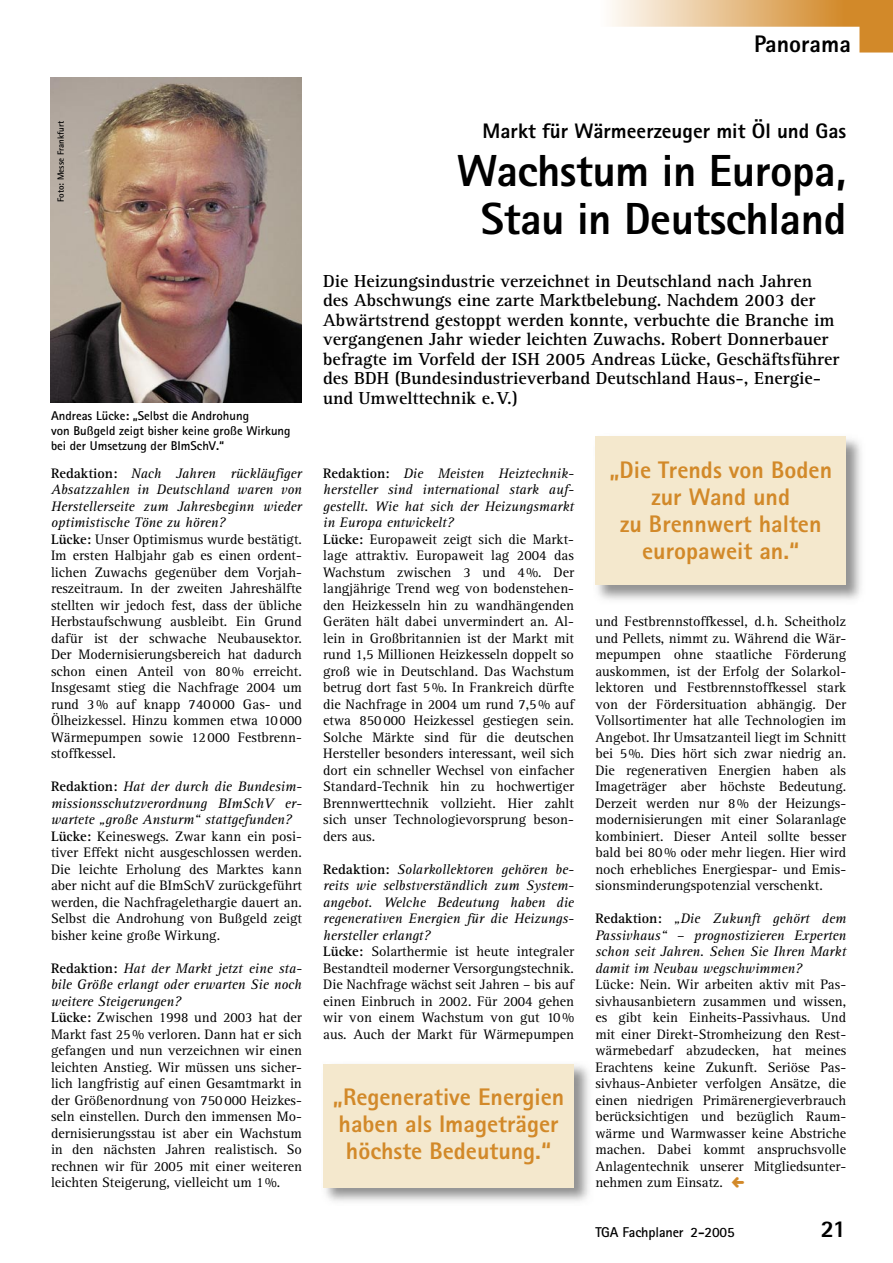
<style>
.page{position:relative;width:893px;height:1263px;background:#fff}
.page>*{position:absolute;margin:0;border:0;box-sizing:border-box;transform-origin:0 0}
.t1{font:800 45px/48px "Rotis Sans Serif";letter-spacing:-.01em;color:#000;text-align:center}
.t2{font:800 24px/27px "Rotis Sans Serif";color:#d28929;text-align:center}
.t3{font:800 24px "Rotis Sans Serif";color:#000}
.t4{font:800 21px "Rotis Sans Serif";color:#000}
.t5{font:700 18px/19.5px "Rotis Serif";color:#000}
.t6{font:14.25px/16.5px "Rotis Serif";color:#000}
.t7{font:italic 14.25px/16.5px "Rotis Serif";color:#000;text-align:justify}
.t8{font:700 14.25px "Rotis Sans Serif";letter-spacing:-.01em;color:#000}
.t9{font:700 12.75px/15px "Rotis Sans Serif";color:#000}
.t10{font:700 9px "Rotis Sans Serif";color:#000}
.s1{font-weight:700}
.s2{font-style:italic}
.s3{font-weight:700;font-style:normal}
</style>
<div class="page">
<svg style="left:611px;top:0;width:282px;height:53px"></svg>
<img style="left:50px;top:77px;width:252px;height:326px">
<img style="left:595px;top:436px;width:266px;height:164px">
<div style="left:595px;top:437px;width:251px;height:148px;background:#f4e8cd"></div>
<img style="left:323px;top:1065px;width:266px;height:137px">
<div style="left:323px;top:1064px;width:251px;height:123px;background:#f4e8cd"></div>
<h2 class="t3" style="left:754px;top:29px;width:98px">Panorama</h2>
<p class="t10" style="left:55px;top:202px;width:82px;rotate:-90deg">Foto: Messe Frankfurt</p>
<p class="t9" style="left:51px;top:408px;width:241px">Andreas Lücke: „Selbst die Androhung<br>von Bußgeld zeigt bisher keine große Wirkung bei der Umsetzung der BImSchV.“</p>
<p class="t6" style="left:51px;top:465px;width:252px"><span class="s1">Redaktion:</span> <span class="s2">Nach Jahren rückläufiger Absatzzahlen in Deutschland waren von Herstellerseite zum Jahresbeginn wieder optimistische Töne zu hören?<br></span><span class="s1">Lücke:</span> Unser Optimismus wurde bestätigt.<br>Im ersten Halbjahr gab es einen ordent&shy;lichen Zuwachs gegenüber dem Vorjah&shy;reszeitraum. In der zweiten Jahreshälfte stellten wir jedoch fest, dass der übliche Herbstaufschwung ausbleibt. Ein Grund dafür ist der schwache Neubausektor.<br>Der Modernisierungsbereich hat dadurch schon einen Anteil von 80 % erreicht.<br>Insgesamt stieg die Nachfrage 2004 um rund 3 % auf knapp 740 000 Gas- und Ölheizkessel. Hinzu kommen etwa 10 000<br>Wärmepumpen sowie 12 000 Festbrenn&shy;stoffkessel.</p>
<p class="t6" style="left:51px;top:779px;width:252px"><span class="s1">Redaktion:</span> <span class="s2">Hat der durch die Bundesim&shy;missionsschutzverordnung BImSchV er&shy;wartete „große Ansturm“ stattgefunden?<br></span><span class="s1">Lücke:</span> Keineswegs. Zwar kann ein posi&shy;tiver Effekt nicht ausgeschlossen werden.<br>Die leichte Erholung des Marktes kann aber nicht auf die BImSchV zurückgeführt werden, die Nachfragelethargie dauert an.<br>Selbst die Androhung von Bußgeld zeigt bisher keine große Wirkung.</p>
<p class="t6" style="left:51px;top:960px;width:252px"><span class="s1">Redaktion:</span> <span class="s2">Hat der Markt jetzt eine sta&shy;bile Größe erlangt oder erwarten Sie noch weitere Steigerungen?<br></span><span class="s1">Lücke:</span> Zwischen 1998 und 2003 hat der Markt fast 25 % verloren. Dann hat er sich gefangen und nun verzeichnen wir einen leichten Anstieg. Wir müssen uns sicher&shy;lich langfristig auf einen Gesamtmarkt in der Größenordnung von 750 000 Heizkes&shy;seln einstellen. Durch den immensen Mo&shy;dernisierungsstau ist aber ein Wachstum in den nächsten Jahren realistisch. So rechnen wir für 2005 mit einer weiteren leichten Steigerung, vielleicht um 1 %.</p>
<h3 class="t4" style="left:483px;top:117px;width:365px">Markt für Wärmeerzeuger mit Öl und Gas</h3>
<h1 class="t1" style="left:457px;top:146px;width:391px">Wachstum in Europa,<br>Stau in Deutschland</h1>
<p class="t5" style="left:323px;top:271px;width:518px">Die Heizungsindustrie verzeichnet in Deutschland nach Jahren des Abschwungs eine zarte Marktbelebung. Nachdem 2003 der Abwärtstrend gestoppt werden konnte, verbuchte die Branche im vergangenen Jahr wieder leichten Zuwachs. Robert Donnerbauer befragte im Vorfeld der ISH 2005 Andreas Lücke, Geschäftsführer des BDH (Bundesindustrieverband Deutschland Haus-, Energie&shy;und Umwelttechnik e. V.)</p>
<p class="t6" style="left:323px;top:465px;width:252px"><span class="s1">Redaktion:</span> <span class="s2">Die Meisten Heiztechnik&shy;hersteller sind international stark auf&shy;gestellt. Wie hat sich der Heizungsmarkt in Europa entwickelt?<br></span><span class="s1">Lücke:</span> Europaweit zeigt sich die Markt&shy;lage attraktiv. Europaweit lag 2004 das Wachstum zwischen 3 und 4 %. Der langjährige Trend weg von bodenstehen&shy;den Heizkesseln hin zu wandhängenden Geräten hält dabei unvermindert an. Al&shy;lein in Großbritannien ist der Markt mit rund 1,5 Millionen Heizkesseln doppelt so groß wie in Deutschland. Das Wachstum betrug dort fast 5 %. In Frankreich dürfte die Nachfrage in 2004 um rund 7,5 % auf etwa 850 000 Heizkessel gestiegen sein.<br>Solche Märkte sind für die deutschen Hersteller besonders interessant, weil sich dort ein schneller Wechsel von einfacher Standard-Technik hin zu hochwertiger Brennwerttechnik vollzieht. Hier zahlt sich unser Technologievorsprung beson&shy;ders aus.</p>
<p class="t6" style="left:323px;top:861px;width:252px"><span class="s1">Redaktion:</span> <span class="s2">Solarkollektoren gehören be&shy;reits wie selbstverständlich zum System&shy;angebot. Welche Bedeutung haben die regenerativen Energien für die Heizungs&shy;hersteller erlangt?<br></span><span class="s1">Lücke:</span> Solarthermie ist heute integraler Bestandteil moderner Versorgungstechnik.<br>Die Nachfrage wächst seit Jahren – bis auf einen Einbruch in 2002. Für 2004 gehen wir von einem Wachstum von gut 10 % aus. Auch der Markt für Wärmepumpen</p>
<h2 class="t2" style="left:333px;top:1083px;width:233px">„Regenerative Energien haben als Imageträger höchste Bedeutung.“</h2>
<h2 class="t2" style="left:609px;top:456px;width:224px">„Die Trends von Boden zur Wand und<br>zu Brennwert halten europaweit an.“</h2>
<p class="t6" style="left:595px;top:614px;width:252px;text-align:justify">und Festbrennstoffkessel, d. h. Scheitholz und Pellets, nimmt zu. Während die Wär&shy;mepumpen ohne staatliche Förderung auskommen, ist der Erfolg der Solarkol&shy;lektoren und Festbrennstoffkessel stark von der Fördersituation abhängig. Der Vollsortimenter hat alle Technologien im Angebot. Ihr Umsatzanteil liegt im Schnitt bei 5 %. Dies hört sich zwar niedrig an.<br>Die regenerativen Energien haben als Imageträger aber höchste Bedeutung.<br>Derzeit werden nur 8 % der Heizungs&shy;modernisierungen mit einer Solaranlage kombiniert. Dieser Anteil sollte besser bald bei 80 % oder mehr liegen. Hier wird noch erhebliches Energiespar- und Emis&shy;sionsminderungspotenzial verschenkt.</p>
<p class="t7" style="left:595px;top:911px;width:252px"><span class="s3">Redaktion:</span> „Die Zukunft gehört dem Passivhaus“ – prognostizieren Experten schon seit Jahren. Sehen Sie Ihren Markt damit im Neubau wegschwimmen?</p>
<p class="t6" style="left:595px;top:977px;width:252px;text-align:justify">Lücke: Nein. Wir arbeiten aktiv mit Pas&shy;sivhausanbietern zusammen und wissen, es gibt kein Einheits-Passivhaus. Und mit einer Direkt-Stromheizung den Rest&shy;wärmebedarf abzudecken, hat meines Erachtens keine Zukunft. Seriöse Pas&shy;sivhaus-Anbieter verfolgen Ansätze, die einen niedrigen Primärenergieverbrauch berücksichtigen und bezüglich Raum&shy;wärme und Warmwasser keine Abstriche machen. Dabei kommt anspruchsvolle Anlagentechnik unserer Mitgliedsunter&shy;nehmen zum Einsatz.</p>
<p class="t8" style="left:595px;top:1223px;width:141px">TGA Fachplaner 2-2005</p>
<h2 class="t3" style="left:821px;top:1213px;width:27px">21</h2>
</div>
